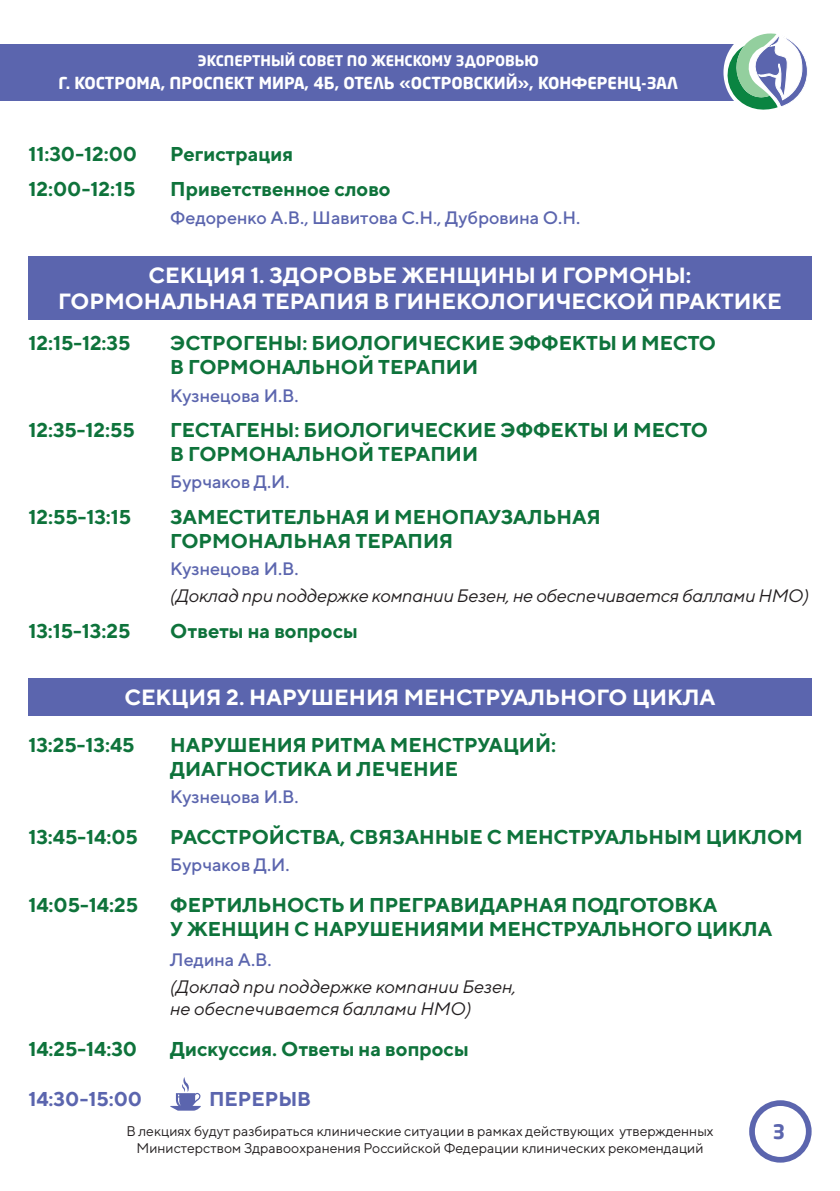
<style>
.page{position:relative;width:840px;height:1191px;background:#fff}
.page>*{position:absolute;margin:0;border:0;box-sizing:border-box;transform-origin:0 0}
.Секции{font:700 22px/26.4px "TT Norms";color:#fff;text-align:center}
.Название_доклада{font:700 20px/24px "TT Norms";color:#0e733b}
.Название_доклада-2{font:700 20px "TT Norms";color:#5b65ae}
.t1{font:700 20px "Neo Sans Pro";color:#5b65ae}
.НМО{font:italic 18px/21.6px "TT Norms";letter-spacing:-.01em;color:#231f20}
.Профы{font:500 18px "TT Norms";color:#5b65ae}
.t2{font:700 16.2px "Neo Sans Pro";color:#fff}
.t3{font:700 14.4px "Neo Sans Pro";color:#fff}
.t4{font:14px "TT Norms";color:#231f20}
</style>
<div class="page">
<div style="left:0;top:44px;width:769px;height:57px;background:#5b65ae"></div>
<div style="left:748px;top:1100px;width:63px;height:62px;border:6px solid #5b65ae;border-radius:50%"></div>
<div style="left:723px;top:28px;width:88px;height:88px;background:#fff;border-radius:50%"></div>
<svg style="left:727px;top:33px;width:80px;height:77px"></svg>
<div style="left:28px;top:256px;width:783px;height:64px;background:#5b65ae"></div>
<div style="left:28px;top:678px;width:783px;height:37px;background:#5b65ae"></div>
<svg style="left:170px;top:1077px;width:31px;height:33px"></svg>
<p class="t3" style="left:197px;top:51px;width:342px">ЭКСПЕРТНЫЙ СОВЕТ ПО ЖЕНСКОМУ ЗДОРОВЬЮ</p>
<p class="t2" style="left:58px;top:73px;width:621px">Г. КОСТРОМА, ПРОСПЕКТ МИРА, 4Б, ОТЕЛЬ «ОСТРОВСКИЙ», КОНФЕРЕНЦ-ЗАЛ</p>
<p class="Название_доклада" style="left:28px;top:141px;width:110px">11:30-12:00</p>
<p class="Название_доклада" style="left:170px;top:141px;width:124px">Регистрация</p>
<p class="Название_доклада" style="left:28px;top:177px;width:108px">12:00-12:15</p>
<p class="Название_доклада" style="left:170px;top:177px;width:222px">Приветственное слово</p>
<p class="Профы" style="left:170px;top:206px;width:411px">Федоренко А.В., Шавитова С.Н., Дубровина О.Н.</p>
<p class="Секции" style="left:58px;top:261px;width:724px">СЕКЦИЯ 1. ЗДОРОВЬЕ ЖЕНЩИНЫ И ГОРМОНЫ:<br>ГОРМОНАЛЬНАЯ ТЕРАПИЯ В ГИНЕКОЛОГИЧЕСКОЙ ПРАКТИКЕ</p>
<p class="Название_доклада" style="left:28px;top:331px;width:104px">12:15-12:35</p>
<p class="Название_доклада" style="left:170px;top:331px;width:547px">ЭСТРОГЕНЫ: БИОЛОГИЧЕСКИЕ ЭФФЕКТЫ И МЕСТО<br>В ГОРМОНАЛЬНОЙ ТЕРАПИИ</p>
<p class="Профы" style="left:170px;top:384px;width:130px">Кузнецова И.В.</p>
<p class="Название_доклада" style="left:28px;top:417px;width:108px">12:35-12:55</p>
<p class="Название_доклада" style="left:170px;top:417px;width:539px">ГЕСТАГЕНЫ: БИОЛОГИЧЕСКИЕ ЭФФЕКТЫ И МЕСТО<br>В ГОРМОНАЛЬНОЙ ТЕРАПИИ</p>
<p class="Профы" style="left:170px;top:471px;width:121px">Бурчаков Д.И.</p>
<p class="Название_доклада" style="left:28px;top:504px;width:104px">12:55-13:15</p>
<p class="Название_доклада" style="left:170px;top:504px;width:431px">ЗАМЕСТИТЕЛЬНАЯ И МЕНОПАУЗАЛЬНАЯ<br>ГОРМОНАЛЬНАЯ ТЕРАПИЯ</p>
<p class="Профы" style="left:170px;top:557px;width:130px">Кузнецова И.В.</p>
<p class="НМО" style="left:170px;top:585px;width:640px">(Доклад при поддержке компании Безен, не обеспечивается баллами НМО)</p>
<p class="Название_доклада" style="left:28px;top:618px;width:104px">13:15-13:25</p>
<p class="Название_доклада" style="left:170px;top:618px;width:189px">Ответы на вопросы</p>
<p class="Секции" style="left:124px;top:683px;width:592px">СЕКЦИЯ 2. НАРУШЕНИЯ МЕНСТРУАЛЬНОГО ЦИКЛА</p>
<p class="Название_доклада" style="left:28px;top:732px;width:108px">13:25-13:45</p>
<p class="Название_доклада" style="left:170px;top:732px;width:387px">НАРУШЕНИЯ РИТМА МЕНСТРУАЦИЙ:<br>ДИАГНОСТИКА И ЛЕЧЕНИЕ</p>
<p class="Профы" style="left:170px;top:785px;width:130px">Кузнецова И.В.</p>
<p class="Название_доклада" style="left:28px;top:824px;width:111px">13:45-14:05</p>
<p class="Название_доклада" style="left:170px;top:824px;width:633px">РАССТРОЙСТВА, СВЯЗАННЫЕ С МЕНСТРУАЛЬНЫМ ЦИКЛОМ</p>
<p class="Профы" style="left:170px;top:854px;width:121px">Бурчаков Д.И.</p>
<p class="Название_доклада" style="left:28px;top:893px;width:111px">14:05-14:25</p>
<p class="Название_доклада" style="left:170px;top:893px;width:603px">ФЕРТИЛЬНОСТЬ И ПРЕГРАВИДАРНАЯ ПОДГОТОВКА<br>У ЖЕНЩИН С НАРУШЕНИЯМИ МЕНСТРУАЛЬНОГО ЦИКЛА</p>
<p class="Профы" style="left:170px;top:948px;width:103px">Ледина А.В.</p>
<p class="НМО" style="left:170px;top:975px;width:347px">(Доклад при поддержке компании Безен, не обеспечивается баллами НМО)</p>
<p class="Название_доклада" style="left:28px;top:1036px;width:110px">14:25-14:30</p>
<p class="Название_доклада" style="left:170px;top:1036px;width:300px">Дискуссия. Ответы на вопросы</p>
<p class="Название_доклада-2" style="left:28px;top:1086px;width:115px">14:30-15:00</p>
<p class="Название_доклада-2" style="left:209px;top:1086px;width:104px">ПЕРЕРЫВ</p>
<p class="t4" style="left:126px;top:1122px;width:588px">В лекциях будут разбираться клинические ситуации в рамках действующих утвержденных</p>
<p class="t1" style="left:772px;top:1118px;width:14px">3</p>
<p class="t4" style="left:136px;top:1139px;width:568px">Министерством Здравоохранения Российской Федерации клинических рекомендаций</p>
</div>
